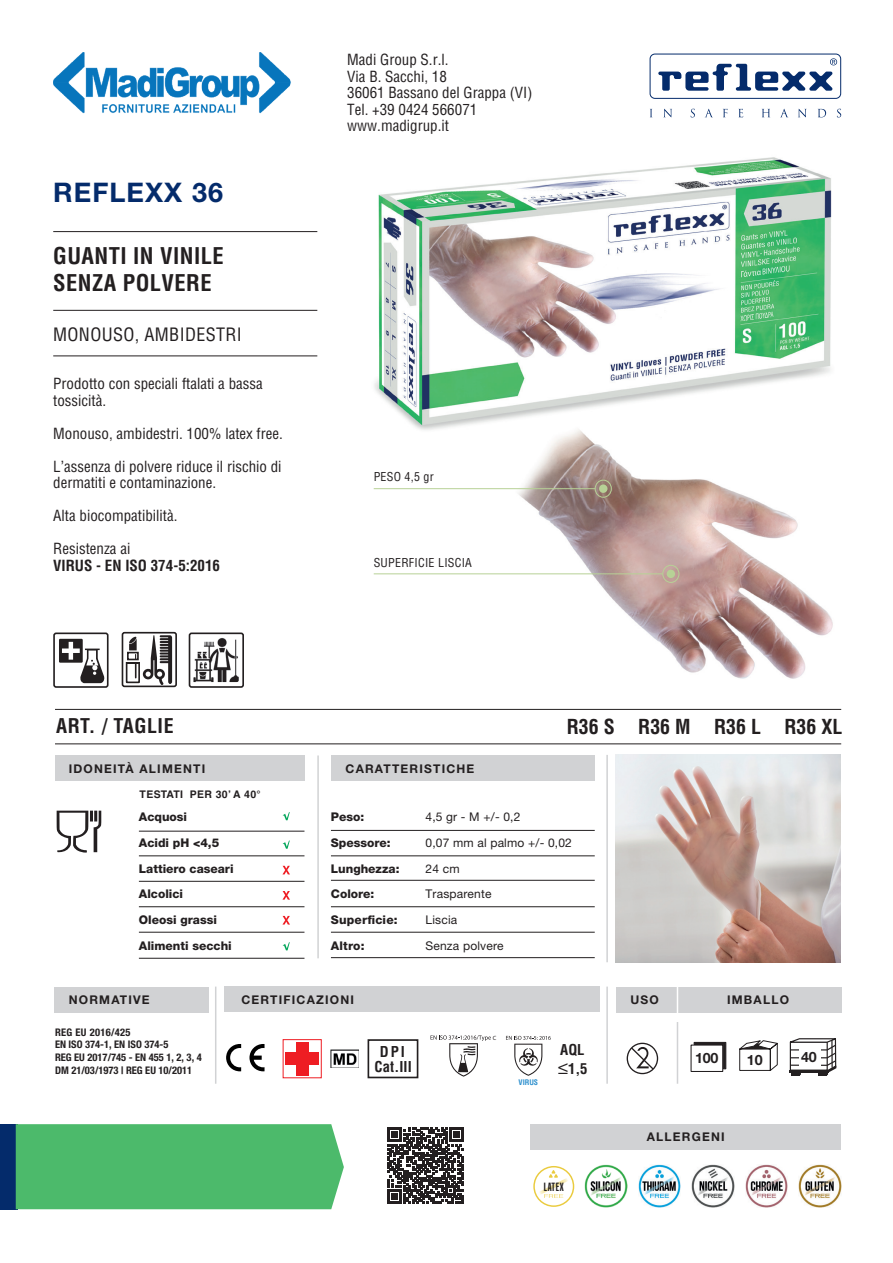
<style>
.page{position:relative;width:893px;height:1263px;background:#fff}
.page>*{position:absolute;margin:0;border:0;box-sizing:border-box;transform-origin:0 0}
.t1{font:700 27px "Helvetica Neue LT Std";letter-spacing:.04em;color:#042b6b}
.t2{font:700 condensed 22.5px/27px "Helvetica LT Std";letter-spacing:.02em;color:#231f20}
.t3{font:700 condensed 20.25px "Helvetica LT Std";color:#231f20}
.t4{font:700 condensed 19.8px "Helvetica LT Std";letter-spacing:.03em;color:#231f20}
.t5{font:condensed 18px "Helvetica LT Std";letter-spacing:.02em;color:#231f20}
.t6{font:condensed 15px/16.5px "Helvetica LT Std";color:#231f20}
.t7{font:700 condensed 15px "Helvetica LT Std";color:#231f20}
.t8{font:700 condensed 14.55px "Helvetica LT Std";letter-spacing:.01em;color:#231f20}
.t9{font:700 condensed 14.55px/18.1px "Helvetica";color:#231f20}
.t10{font:700 14.25px "Helvetica Neue LT Std";letter-spacing:-.01em;color:#231f20}
.t11{font:800 12px/25.8px "Helvetica Neue LT Std";color:#231f20}
.t12{font:700 12px "Helvetica Neue LT Std";letter-spacing:.1em;color:#231f20}
.t13{font:12px/25.8px "Helvetica Neue LT Std";letter-spacing:.015em;color:#231f20}
.t14{font:condensed 12px "Helvetica LT Std";letter-spacing:.02em;color:#231f20}
.t15{font:11.7px "Helvetica LT Std Ultra Comp";letter-spacing:.05em;color:#231f20}
.t16{font:700 condensed 10.5px/12.6px "Helvetica Neue LT Std";color:#231f20}
.t17{font:700 10.5px "Helvetica LT Std";letter-spacing:.03em;color:#231f20}
.t18{font:700 condensed 7.5px "Helvetica LT Std";color:#2a8ecd}
</style>
<div class="page">
<img style="left:374px;top:92px;width:468px;height:338px">
<svg style="left:693px;top:1041px;width:33px;height:28px"></svg>
<svg style="left:789px;top:1038px;width:48px;height:37px"></svg>
<div style="left:798px;top:1049px;width:22px;height:16px;background:#fff"></div>
<svg style="left:739px;top:1040px;width:39px;height:31px"></svg>
<hr style="left:53px;top:310px;width:264px;height:1px;background:#231f20">
<hr style="left:53px;top:231px;width:264px;height:1px;background:#231f20">
<img style="left:499px;top:424px;width:341px;height:255px">
<hr style="left:373px;top:573px;width:289px;height:1px;background:#b7d196">
<div style="left:666px;top:569px;width:9px;height:9px;background:#b7d196;border-radius:50%"></div>
<div style="left:662px;top:565px;width:17px;height:18px;border:1px solid #b7d196;border-radius:50%"></div>
<hr style="left:373px;top:488px;width:222px;height:1px;background:#b7d196">
<div style="left:599px;top:484px;width:8px;height:9px;background:#b7d196;border-radius:50%"></div>
<div style="left:594px;top:479px;width:17px;height:18px;border:1px solid #b7d196;border-radius:50%"></div>
<hr style="left:331px;top:906px;width:263px;height:1px;background:#231f20">
<hr style="left:331px;top:931px;width:263px;height:1px;background:#231f20">
<hr style="left:331px;top:957px;width:263px;height:1px;background:#231f20">
<hr style="left:331px;top:830px;width:263px;height:1px;background:#231f20">
<hr style="left:331px;top:855px;width:263px;height:1px;background:#231f20">
<hr style="left:331px;top:879px;width:263px;height:1px;background:#231f20">
<hr style="left:53px;top:355px;width:264px;height:1px;background:#231f20">
<div style="left:53px;top:632px;width:55px;height:55px;border:2px solid #231f20;border-radius:2px"></div>
<div style="left:59px;top:638px;width:24px;height:24px;background:#231f20"></div>
<svg style="left:62px;top:642px;width:42px;height:41px"></svg>
<img style="left:193px;top:638px;width:46px;height:44px">
<div style="left:189px;top:632px;width:55px;height:55px;border:2px solid #231f20;border-radius:2px"></div>
<svg style="left:57px;top:810px;width:44px;height:42px"></svg>
<hr style="left:139px;top:830px;width:165px;height:1px;background:#231f20">
<hr style="left:139px;top:855px;width:165px;height:1px;background:#231f20">
<hr style="left:139px;top:880px;width:165px;height:1px;background:#231f20">
<hr style="left:139px;top:906px;width:165px;height:1px;background:#231f20">
<hr style="left:139px;top:931px;width:165px;height:1px;background:#231f20">
<hr style="left:139px;top:957px;width:165px;height:1px;background:#231f20">
<svg style="left:283px;top:812px;width:7px;height:8px"></svg>
<svg style="left:283px;top:840px;width:7px;height:8px"></svg>
<svg style="left:283px;top:942px;width:7px;height:8px"></svg>
<svg style="left:122px;top:632px;width:55px;height:55px"></svg>
<div style="left:122px;top:632px;width:55px;height:55px;border:2px solid #231f20;border-radius:2px"></div>
<svg style="left:125px;top:635px;width:47px;height:51px"></svg>
<svg style="left:282px;top:865px;width:8px;height:9px"></svg>
<svg style="left:282px;top:891px;width:8px;height:8px"></svg>
<svg style="left:282px;top:915px;width:8px;height:9px"></svg>
<img style="left:798px;top:1164px;width:43px;height:43px">
<img style="left:691px;top:1164px;width:43px;height:43px">
<img style="left:745px;top:1164px;width:42px;height:43px">
<img style="left:638px;top:1164px;width:42px;height:43px">
<img style="left:584px;top:1164px;width:43px;height:43px">
<div style="left:367px;top:1039px;width:51px;height:39px;border:2px solid #231f20"></div>
<svg style="left:226px;top:1044px;width:15px;height:27px"></svg>
<svg style="left:249px;top:1044px;width:15px;height:27px"></svg>
<div style="left:296px;top:1041px;width:12px;height:34px;background:#ee1d23"></div>
<div style="left:285px;top:1052px;width:34px;height:13px;background:#ee1d23"></div>
<svg style="left:506px;top:1035px;width:44px;height:40px"></svg>
<img style="left:331px;top:1049px;width:28px;height:18px">
<svg style="left:387px;top:1127px;width:77px;height:76px"></svg>
<div style="left:225px;top:986px;width:374px;height:26px;background:#d1d2d4"></div>
<div style="left:54px;top:986px;width:154px;height:26px;background:#d1d2d4"></div>
<div style="left:615px;top:987px;width:226px;height:25px;background:#d1d2d4"></div>
<hr style="left:606px;top:986px;width:1px;height:97px;background:#d1d2d4">
<hr style="left:215px;top:986px;width:1px;height:97px;background:#d1d2d4">
<div style="left:55px;top:754px;width:249px;height:26px;background:#d1d2d4"></div>
<hr style="left:317px;top:755px;width:2px;height:203px;background:#d1d2d4">
<hr style="left:676px;top:1022px;width:2px;height:61px;background:#d1d2d4">
<hr style="left:676px;top:983px;width:2px;height:33px;background:#fff">
<hr style="left:55px;top:743px;width:786px;height:1px;background:#231f20">
<hr style="left:55px;top:709px;width:786px;height:1px;background:#231f20">
<div style="left:0;top:1124px;width:17px;height:85px;background:#042b6b"></div>
<div style="left:530px;top:1124px;width:311px;height:25px;background:#d1d2d4"></div>
<div style="left:331px;top:755px;width:264px;height:26px;background:#d1d2d4"></div>
<hr style="left:606px;top:754px;width:1px;height:208px;background:#d1d2d4">
<div style="left:16px;top:1124px;width:328px;height:85px;background:#4cba6b"></div>
<svg style="left:626px;top:1042px;width:32px;height:32px"></svg>
<img style="left:615px;top:754px;width:225px;height:208px">
<svg style="left:534px;top:1166px;width:39px;height:40px"></svg>
<div style="left:533px;top:1165px;width:41px;height:41px;border:1px solid #eacb3e;border-radius:50%"></div>
<svg style="left:534px;top:1169px;width:38px;height:28px"></svg>
<img style="left:53px;top:53px;width:238px;height:60px">
<div style="left:650px;top:54px;width:190px;height:44px;background:#fff;border-radius:5px"></div>
<div style="left:649px;top:54px;width:191px;height:45px;border:1px solid #042b6b;border-radius:5px"></div>
<svg style="left:658px;top:58px;width:179px;height:33px"></svg>
<svg style="left:649px;top:109px;width:3px;height:8px"></svg>
<svg style="left:663px;top:109px;width:9px;height:8px"></svg>
<svg style="left:690px;top:109px;width:5px;height:8px"></svg>
<svg style="left:704px;top:109px;width:9px;height:8px"></svg>
<svg style="left:722px;top:109px;width:5px;height:8px"></svg>
<svg style="left:738px;top:109px;width:5px;height:8px"></svg>
<svg style="left:761px;top:109px;width:9px;height:8px"></svg>
<svg style="left:779px;top:109px;width:9px;height:8px"></svg>
<svg style="left:797px;top:109px;width:9px;height:8px"></svg>
<svg style="left:817px;top:109px;width:9px;height:8px"></svg>
<svg style="left:836px;top:109px;width:5px;height:8px"></svg>
<svg style="left:430px;top:1035px;width:61px;height:41px"></svg>
<h1 class="t1" style="left:53px;top:176px;width:171px">REFLEXX 36</h1>
<h2 class="t2" style="left:53px;top:242px;width:172px">GUANTI IN VINILE<br>SENZA POLVERE</h2>
<p class="t5" style="left:53px;top:323px;width:190px">MONOUSO, AMBIDESTRI</p>
<p class="t6" style="left:53px;top:375px;width:211px">Prodotto con speciali ftalati a bassa tossicità.</p>
<p class="t6" style="left:53px;top:425px;width:231px">Monouso, ambidestri. 100% latex free.</p>
<p class="t6" style="left:53px;top:458px;width:230px">L’assenza di polvere riduce il rischio di dermatiti e contaminazione.</p>
<p class="t6" style="left:53px;top:507px;width:126px">Alta biocompatibilità.</p>
<p class="t6" style="left:53px;top:540px;width:79px">Resistenza ai</p>
<p class="t7" style="left:53px;top:555px;width:168px">VIRUS - EN ISO 374-5:2016</p>
<p class="t6" style="left:347px;top:51px;width:186px">Madi Group S.r.l.<br>Via B. Sacchi, 18<br>36061 Bassano del Grappa (VI)<br>Tel. +39 0424 566071 www.madigrup.it</p>
<p class="t14" style="left:373px;top:469px;width:62px">PESO 4,5 gr</p>
<p class="t14" style="left:373px;top:555px;width:100px">SUPERFICIE LISCIA</p>
<h3 class="t4" style="left:56px;top:713px;width:119px">ART. / TAGLIE</h3>
<p class="t12" style="left:69px;top:761px;width:138px">IDONEITÀ ALIMENTI</p>
<p class="t12" style="left:345px;top:761px;width:130px">CARATTERISTICHE</p>
<p class="t17" style="left:140px;top:787px;width:123px">TESTATI PER 30’ A 40°</p>
<h3 class="t3" style="left:566px;top:713px;width:277px">R36 S R36 M R36 L R36 XL</h3>
<p class="t11" style="left:139px;top:803px;width:96px">Acquosi<br>Acidi pH &lt;4,5<br>Lattiero caseari<br>Alcolici<br>Oleosi grassi<br>Alimenti secchi</p>
<p class="t11" style="left:331px;top:803px;width:35px">Peso:</p>
<p class="t13" style="left:425px;top:803px;width:96px">4,5 gr - M +/- 0,2</p>
<p class="t11" style="left:331px;top:829px;width:61px">Spessore:</p>
<p class="t13" style="left:425px;top:829px;width:148px">0,07 mm al palmo +/- 0,02</p>
<p class="t11" style="left:331px;top:855px;width:70px">Lunghezza:</p>
<p class="t13" style="left:425px;top:855px;width:36px">24 cm</p>
<p class="t11" style="left:331px;top:881px;width:45px">Colore:</p>
<p class="t13" style="left:425px;top:881px;width:67px">Trasparente<br>Liscia</p>
<p class="t11" style="left:331px;top:932px;width:35px">Altro:</p>
<p class="t13" style="left:425px;top:932px;width:80px">Senza polvere</p>
<p class="t11" style="left:331px;top:907px;width:68px">Superficie:</p>
<p class="t12" style="left:69px;top:992px;width:82px">NORMATIVE</p>
<p class="t12" style="left:241px;top:992px;width:114px">CERTIFICAZIONI</p>
<p class="t12" style="left:630px;top:992px;width:30px">USO</p>
<p class="t12" style="left:727px;top:992px;width:63px">IMBALLO</p>
<p class="t16" style="left:55px;top:1025px;width:148px">REG EU 2016/425<br>EN ISO 374-1, EN ISO 374-5<br>REG EU 2017/745 - EN 455 1, 2, 3, 4<br>DM 21/03/1973 | REG EU 10/2011</p>
<p class="t8" style="left:380px;top:1042px;width:27px">DPI</p>
<p class="t8" style="left:374px;top:1057px;width:39px">Cat.III</p>
<p class="t18" style="left:518px;top:1077px;width:21px">VIRUS</p>
<p class="t9" style="left:557px;top:1040px;width:32px">AQL ≤1,5</p>
<p class="t15" style="left:544px;top:1179px;width:21px">LATEX</p>
<p class="t10" style="left:695px;top:1049px;width:25px">100</p>
<p class="t10" style="left:746px;top:1050px;width:17px">10</p>
<p class="t10" style="left:801px;top:1048px;width:17px">40</p>
<p class="t12" style="left:646px;top:1129px;width:79px">ALLERGENI</p>
</div>
